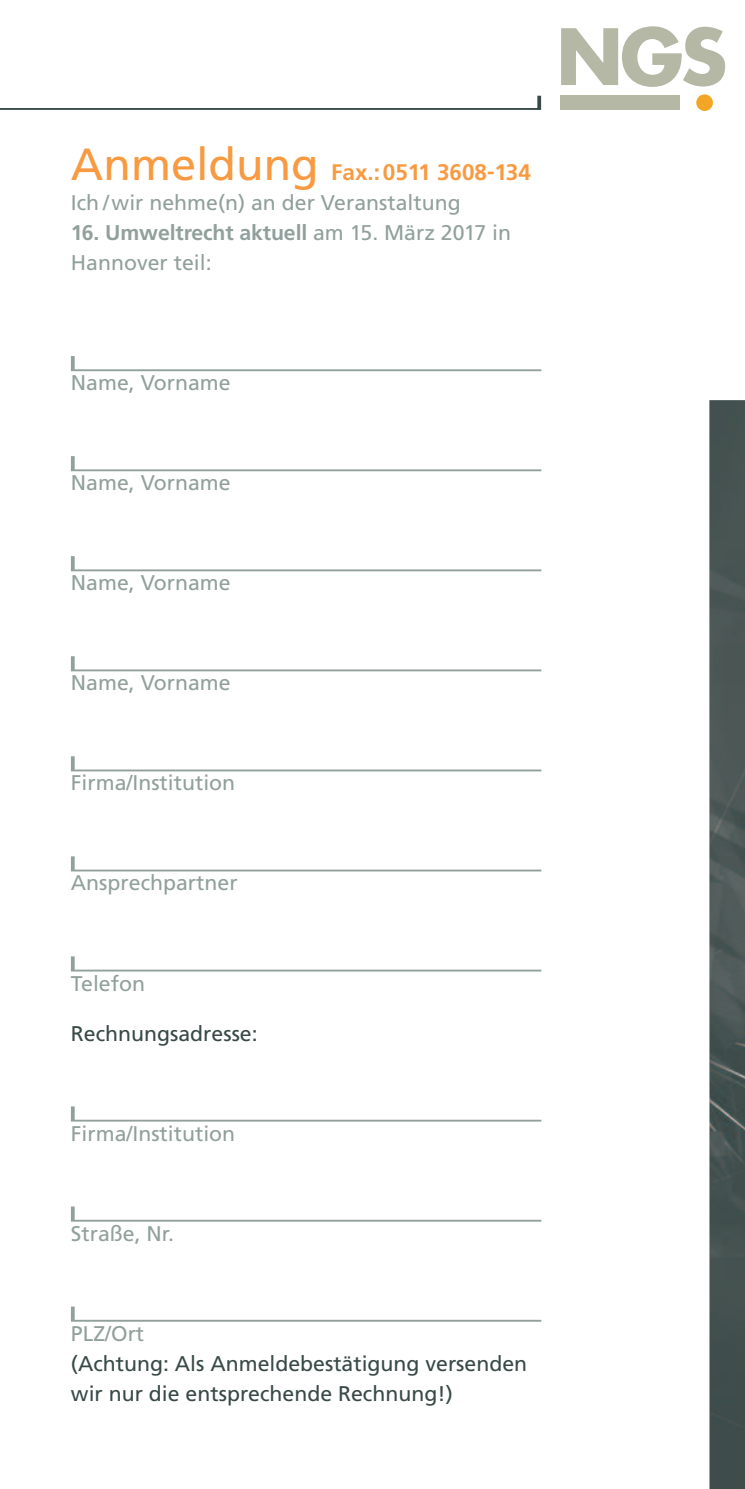
<style>
.page{position:relative;width:745px;height:1489px;background:#fff}
.page>*{position:absolute;margin:0;border:0;box-sizing:border-box;transform-origin:0 0}
.t1{font:700 22.5px "Frutiger";color:#f89a41}
.t2{font:21.25px/30px "Frutiger";color:#91a09c}
.t3{font:21.25px/30px "Frutiger";color:#384947}
.s1{font-weight:400;font-size:45px}
.s2{font-weight:700}
</style>
<div class="page">
<svg style="left:561px;top:26px;width:163px;height:61px"></svg>
<div style="left:695px;top:94px;width:17px;height:17px;background:#f3a525;border-radius:50%"></div>
<div style="left:560px;top:95px;width:120px;height:15px;background:#b4b8a5"></div>
<hr style="left:0;top:108px;width:539px;height:2px;background:#384947">
<hr style="left:537px;top:96px;width:3px;height:14px;background:#384947">
<hr style="left:71px;top:369px;width:470px;height:2px;background:#91a09c">
<svg style="left:71px;top:356px;width:4px;height:13px"></svg>
<hr style="left:71px;top:469px;width:470px;height:2px;background:#91a09c">
<svg style="left:71px;top:456px;width:4px;height:14px"></svg>
<hr style="left:71px;top:569px;width:470px;height:2px;background:#91a09c">
<svg style="left:71px;top:556px;width:4px;height:14px"></svg>
<hr style="left:71px;top:669px;width:470px;height:2px;background:#91a09c">
<svg style="left:71px;top:656px;width:4px;height:14px"></svg>
<hr style="left:71px;top:769px;width:470px;height:2px;background:#91a09c">
<svg style="left:71px;top:756px;width:4px;height:14px"></svg>
<hr style="left:71px;top:869px;width:470px;height:2px;background:#91a09c">
<svg style="left:71px;top:856px;width:4px;height:14px"></svg>
<hr style="left:71px;top:969px;width:470px;height:2px;background:#91a09c">
<svg style="left:71px;top:956px;width:4px;height:14px"></svg>
<hr style="left:71px;top:1119px;width:470px;height:2px;background:#91a09c">
<svg style="left:71px;top:1106px;width:4px;height:14px"></svg>
<hr style="left:71px;top:1219px;width:470px;height:2px;background:#91a09c">
<svg style="left:71px;top:1206px;width:4px;height:14px"></svg>
<hr style="left:71px;top:1319px;width:470px;height:2px;background:#91a09c">
<svg style="left:71px;top:1306px;width:4px;height:14px"></svg>
<img style="left:709px;top:400px;width:35px;height:1088px">
<p class="t1" style="left:71px;top:163px;width:461px"><span class="s1">Anmeldung</span> Fax.:0511 3608-134</p>
<p class="t2" style="left:71px;top:189px;width:391px">Ich /wir nehme(n) an der Veranstaltung</p>
<p class="t2" style="left:71px;top:219px;width:441px"><span class="s2">16. Umweltrecht aktuell</span> am 15. März 2017 in<br>Hannover teil:</p>
<p class="t2" style="left:71px;top:369px;width:161px">Name, Vorname</p>
<p class="t2" style="left:71px;top:469px;width:161px">Name, Vorname</p>
<p class="t2" style="left:71px;top:569px;width:161px">Name, Vorname</p>
<p class="t2" style="left:71px;top:669px;width:161px">Name, Vorname</p>
<p class="t2" style="left:71px;top:769px;width:166px">Firma/Institution</p>
<p class="t2" style="left:71px;top:869px;width:168px">Ansprechpartner</p>
<p class="t2" style="left:71px;top:969px;width:76px">Telefon</p>
<p class="t3" style="left:71px;top:1019px;width:188px">Rechnungsadresse:</p>
<p class="t2" style="left:71px;top:1119px;width:166px">Firma/Institution</p>
<p class="t2" style="left:71px;top:1219px;width:105px">Straße, Nr.</p>
<p class="t2" style="left:71px;top:1319px;width:75px">PLZ/Ort</p>
<p class="t3" style="left:71px;top:1349px;width:457px">(Achtung: Als Anmeldebestätigung versenden wir nur die entsprechende Rechnung!)</p>
</div>
